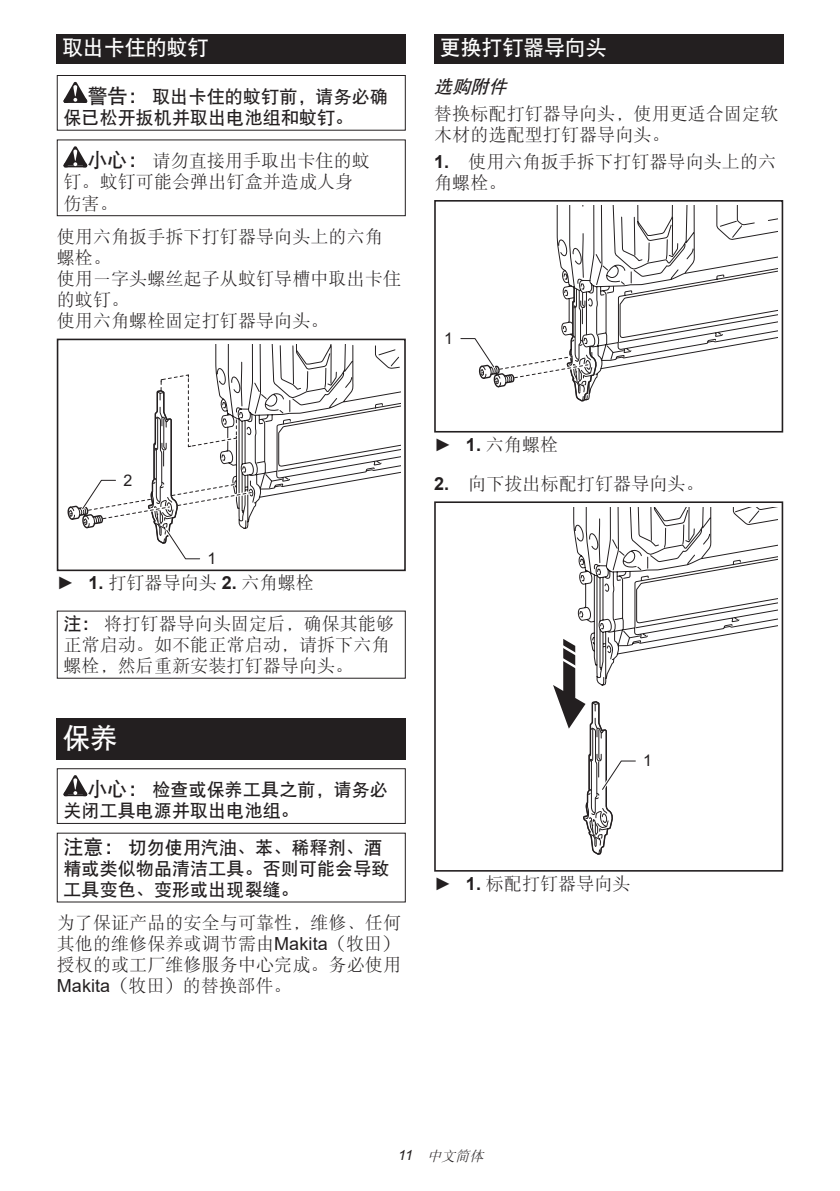
<style>
.page{position:relative;width:840px;height:1191px;background:#fff}
.page>*{position:absolute;margin:0;border:0;box-sizing:border-box;transform-origin:0 0}
.t1{font:28px "DFP Hei W7 GB EUC H";color:#fff}
.t2{font:21px "DFP Hei W7 GB EUC H";letter-spacing:-.01em;color:#fff}
.t3{font:18px/21px "DFP Song W3 GB EUC H";letter-spacing:.005em;color:#231f20}
.t4{font:18px/21px "DFP Hei W7 GB EUC H";letter-spacing:.005em;color:#231f20}
.t5{font:italic 18px "DFP Hei W7 GB EUC H";color:#231f20}
.t6{font:16px "Arial";color:#231f20}
.t7{font:italic 14px "DFP Song W3 GB EUC H";color:#231f20}
.s1{font-size:20px}
.s2{font-family:"DFP Hei W7 GB EUC H";font-size:20px}
.s3{font-family:"Arial";font-weight:700}
.s4{font-family:"Arial"}
.s5{font-family:"DFP Hei W7 GB EUC H"}
</style>
<div class="page">
<div style="left:57px;top:34px;width:348px;height:29px;background:#231f20"></div>
<svg style="left:63px;top:82px;width:24px;height:21px"></svg>
<div style="left:57px;top:75px;width:348px;height:56px;border:1px solid #231f20"></div>
<svg style="left:63px;top:146px;width:24px;height:21px"></svg>
<div style="left:57px;top:139px;width:348px;height:77px;border:1px solid #231f20"></div>
<svg style="left:215px;top:344px;width:185px;height:167px"></svg>
<div style="left:57px;top:338px;width:348px;height:233px;border:2px solid #231f20"></div>
<svg style="left:67px;top:374px;width:186px;height:186px"></svg>
<div style="left:57px;top:718px;width:348px;height:41px;background:#231f20"></div>
<svg style="left:63px;top:775px;width:24px;height:21px"></svg>
<div style="left:57px;top:768px;width:348px;height:56px;border:1px solid #231f20"></div>
<div style="left:434px;top:34px;width:348px;height:29px;background:#231f20"></div>
<svg style="left:556px;top:206px;width:17px;height:80px"></svg>
<svg style="left:573px;top:206px;width:204px;height:173px"></svg>
<div style="left:434px;top:200px;width:348px;height:232px;border:2px solid #231f20"></div>
<svg style="left:460px;top:286px;width:136px;height:116px"></svg>
<div style="left:434px;top:501px;width:348px;height:370px;border:2px solid #231f20"></div>
<svg style="left:553px;top:507px;width:224px;height:348px"></svg>
<p class="t2" style="left:62px;top:37px;width:147px">取出卡住的蚊钉</p>
<p class="t4" style="left:63px;top:86px;width:326px;text-indent:24px"><span class="s1">警告：</span>取出卡住的蚊钉前，请务必确保已松开扳机并取出电池组和蚊钉。</p>
<p class="t3" style="left:63px;top:150px;width:308px;text-indent:24px"><span class="s2">小心：</span>请勿直接用手取出卡住的蚊钉。蚊钉可能会弹出钉盒并造成人身伤害。</p>
<p class="t3" style="left:57px;top:226px;width:345px">使用六角扳手拆下打钉器导向头上的六角螺栓。<br>使用一字头螺丝起子从蚊钉导槽中取出卡住的蚊钉。<br>使用六角螺栓固定打钉器导向头。</p>
<p class="t2" style="left:439px;top:37px;width:168px">更换打钉器导向头</p>
<p class="t5" style="left:434px;top:78px;width:79px">选购附件</p>
<p class="t3" style="left:434px;top:103px;width:345px">替换标配打钉器导向头，使用更适合固定软木材的选配型打钉器导向头。</p>
<p class="t3" style="left:434px;top:151px;width:343px"><span class="s3">1.</span> 使用六角扳手拆下打钉器导向头上的六角螺栓。</p>
<p class="t6" style="left:444px;top:327px;width:10px">1</p>
<p class="t6" style="left:123px;top:469px;width:10px">2</p>
<p class="t6" style="left:207px;top:547px;width:10px">1</p>
<p class="t3" style="left:57px;top:572px;width:258px"><span class="s4">►</span> <span class="s3">1.</span> 打钉器导向头 <span class="s3">2.</span> 六角螺栓</p>
<p class="t3" style="left:63px;top:613px;width:332px"><span class="s5">注：</span>将打钉器导向头固定后，确保其能够正常启动。如不能正常启动，请拆下六角螺栓，然后重新安装打钉器导向头。</p>
<h1 class="t1" style="left:62px;top:724px;width:57px">保养</h1>
<p class="t4" style="left:63px;top:779px;width:326px;text-indent:24px"><span class="s1">小心：</span>检查或保养工具之前，请务必关闭工具电源并取出电池组。</p>
<p class="t4" style="left:63px;top:836px;width:327px"><span class="s1">注意：</span>切勿使用汽油、苯、稀释剂、酒精或类似物品清洁工具。否则可能会导致工具变色、变形或出现裂缝。</p>
<p class="t3" style="left:57px;top:912px;width:345px;text-align:justify">为了保证产品的安全与可靠性，维修、任何其他的维修保养或调节需由<span class="s4">Makita</span>（牧田）授权的或工厂维修服务中心完成。务必使用<span class="s4">Makita</span>（牧田）的替换部件。</p>
<p class="t3" style="left:434px;top:434px;width:125px"><span class="s4">►</span> <span class="s3">1.</span> 六角螺栓</p>
<p class="t3" style="left:434px;top:473px;width:271px"><span class="s3">2.</span> 向下拔出标配打钉器导向头。</p>
<p class="t6" style="left:643px;top:749px;width:10px">1</p>
<p class="t3" style="left:434px;top:873px;width:198px"><span class="s4">►</span> <span class="s3">1.</span> 标配打钉器导向头</p>
<p class="t7" style="left:398px;top:1148px;width:90px"><span class="s4">1 1</span> 中文简体</p>
</div>
